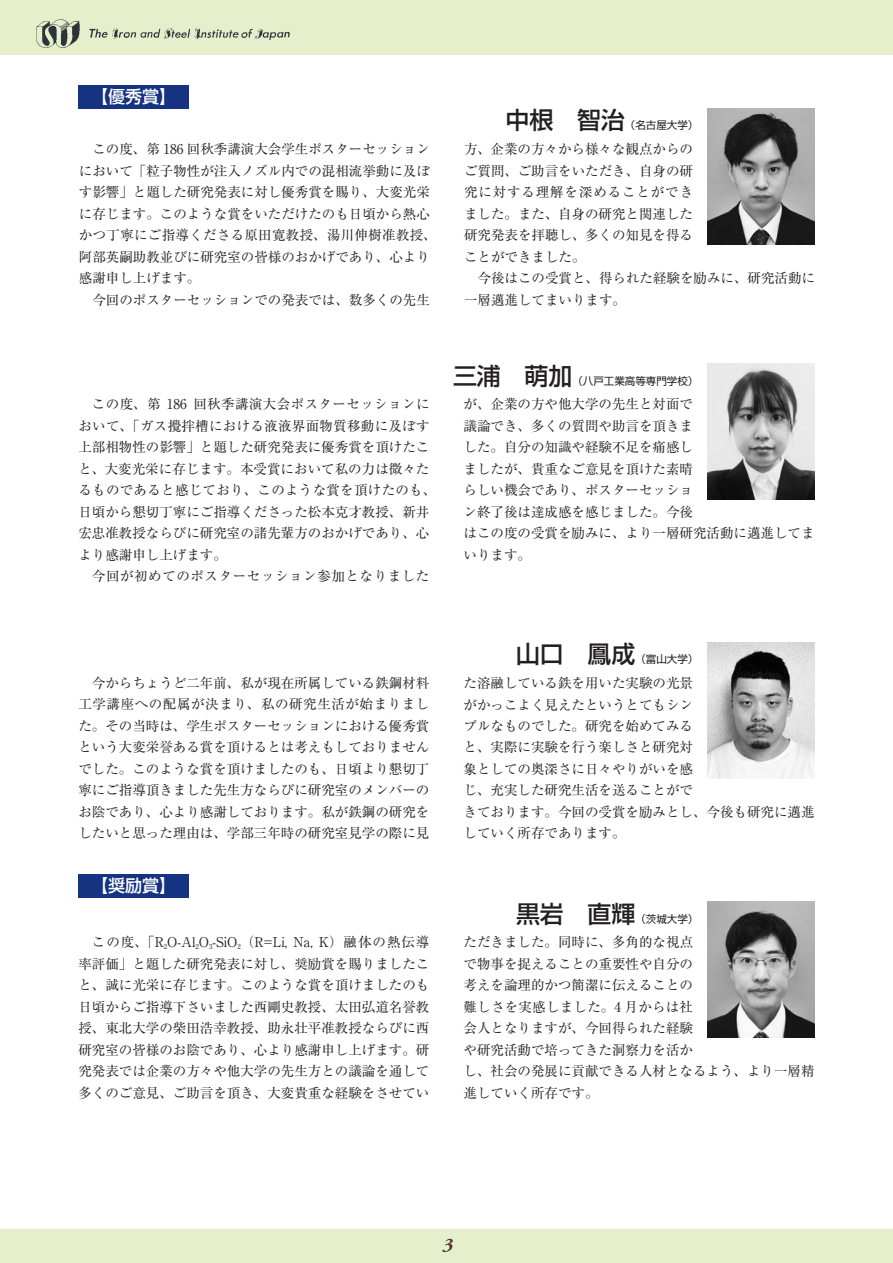
<style>
.page{position:relative;width:893px;height:1263px;background:#fff}
.page>*{position:absolute;margin:0;border:0;box-sizing:border-box;transform-origin:0 0}
.t1{font:500 23.85px "Shin Go Pr 6";color:#231f20}
.t2{font:italic 700 19.2px "Adobe Garamond Pro";color:#5e333a}
.t3{font:500 16.95px "Shin Go Pr 6";color:#fff}
.t4{font:13.5px/21.5px "Ryumin Pr 6";color:#231f20}
.t5{font:13.5px "Ryumin Pr 6";letter-spacing:.045em;color:#231f20}
.t6{font:10.5px "Shin Go Pr 6";color:#231f20}
</style>
<div class="page">
<div style="left:0;top:1229px;width:893px;height:34px;background:#e5efcb"></div>
<img style="left:707px;top:364px;width:107px;height:136px">
<img style="left:707px;top:642px;width:107px;height:136px">
<img style="left:707px;top:901px;width:107px;height:137px">
<div style="left:78px;top:85px;width:111px;height:23px;background:#163382"></div>
<div style="left:78px;top:874px;width:111px;height:23px;background:#163382"></div>
<div style="left:0;top:0;width:893px;height:55px;background:#e5efcb"></div>
<img style="left:36px;top:19px;width:254px;height:29px">
<img style="left:707px;top:108px;width:107px;height:136px">
<p class="t3" style="left:91px;top:83px;width:87px">【優秀賞】</p>
<p class="t4" style="left:79px;top:138px;width:359px;text-indent:14px">この度、第 186 回秋季講演大会学生ポスターセッションにおいて「粒子物性が注入ノズル内での混相流挙動に及ぼす影響」と題した研究発表に対し優秀賞を賜り、大変光栄に存じます。このような賞をいただけたのも日頃から熱心かつ丁寧にご指導くださる原田寛教授、湯川伸樹准教授、阿部英嗣助教並びに研究室の皆様のおかげであり、心より感謝申し上げます。</p>
<p class="t4" style="left:92px;top:288px;width:339px">今回のポスターセッションでの発表では、数多くの先生</p>
<p class="t4" style="left:78px;top:393px;width:359px;text-indent:14px">この度、第 186 回秋季講演大会ポスターセッションにおいて、「ガス攪拌槽における液液界面物質移動に及ぼす上部相物性の影響」と題した研究発表に優秀賞を頂けたこと、大変光栄に存じます。本受賞において私の力は微々たるものであると感じており、このような賞を頂けたのも、日頃から懇切丁寧にご指導くださった松本克才教授、新井宏忠准教授ならびに研究室の諸先輩方のおかげであり、心より感謝申し上げます。</p>
<p class="t5" style="left:92px;top:565px;width:339px">今回が初めてのポスターセッション参加となりました</p>
<h1 class="t1" style="left:506px;top:101px;width:121px">中根　智治</h1>
<p class="t6" style="left:625px;top:117px;width:75px">（名古屋大学）</p>
<p class="t4" style="left:464px;top:138px;width:231px;text-align:justify">方、企業の方々から様々な観点からのご質問、ご助言をいただき、自身の研究に対する理解を深めることができました。また、自身の研究と関連した研究発表を拝聴し、多くの知見を得ることができました。</p>
<p class="t4" style="left:464px;top:267px;width:352px;text-indent:14px">今後はこの受賞と、得られた経験を励みに、研究活動に一層邁進してまいります。</p>
<h1 class="t1" style="left:453px;top:356px;width:121px">三浦　萌加</h1>
<p class="t6" style="left:572px;top:372px;width:128px">（八戸工業高等専門学校）</p>
<p class="t4" style="left:463px;top:393px;width:352px">が、企業の方や他大学の先生と対面で<br>議論でき、多くの質問や助言を頂きま<br>した。自分の知識や経験不足を痛感し<br>ましたが、貴重なご意見を頂けた素晴<br>らしい機会であり、ポスターセッショ<br>ン終了後は達成感を感じました。今後<br>はこの度の受賞を励みに、より一層研究活動に邁進してまいります。</p>
<h1 class="t1" style="left:516px;top:635px;width:121px">山口　鳳成</h1>
<p class="t6" style="left:635px;top:651px;width:65px">（富山大学）</p>
<p class="t4" style="left:78px;top:671px;width:353px;text-align:justify;text-indent:14px">今からちょうど二年前、私が現在所属している鉄鋼材料工学講座への配属が決まり、私の研究生活が始まりました。その当時は、学生ポスターセッションにおける優秀賞という大変栄誉ある賞を頂けるとは考えもしておりませんでした。このような賞を頂けましたのも、日頃より懇切丁寧にご指導頂きました先生方ならびに研究室のメンバーのお陰であり、心より感謝しております。私が鉄鋼の研究をしたいと思った理由は、学部三年時の研究室見学の際に見</p>
<p class="t4" style="left:463px;top:671px;width:352px">た溶融している鉄を用いた実験の光景<br>がかっこよく見えたというとてもシン<br>プルなものでした。研究を始めてみる<br>と、実際に実験を行う楽しさと研究対<br>象としての奥深さに日々やりがいを感<br>じ、充実した研究生活を送ることがで<br>きております。今回の受賞を励みとし、今後も研究に邁進していく所存であります。</p>
<p class="t3" style="left:91px;top:872px;width:87px">【奨励賞】</p>
<h1 class="t1" style="left:516px;top:894px;width:121px">黒岩　直輝</h1>
<p class="t6" style="left:635px;top:910px;width:65px">（茨城大学）</p>
<p class="t4" style="left:78px;top:931px;width:352px;text-align:justify;text-indent:14px">この度、「R<sub>2</sub>O-Al<sub>2</sub>O<sub>3</sub>-SiO<sub>2</sub>（R=Li, Na, K）融体の熱伝導率評価」と題した研究発表に対し、奨励賞を賜りましたこと、誠に光栄に存じます。このような賞を頂けましたのも日頃からご指導下さいました西剛史教授、太田弘道名誉教授、東北大学の柴田浩幸教授、助永壮平准教授ならびに西研究室の皆様のお陰であり、心より感謝申し上げます。研究発表では企業の方々や他大学の先生方との議論を通して多くのご意見、ご助言を頂き、大変貴重な経験をさせてい</p>
<p class="t4" style="left:463px;top:931px;width:352px">ただきました。同時に、多角的な視点<br>で物事を捉えることの重要性や自分の<br>考えを論理的かつ簡潔に伝えることの<br>難しさを実感しました。4 月からは社<br>会人となりますが、今回得られた経験<br>や研究活動で培ってきた洞察力を活か<br>し、社会の発展に貢献できる人材となるよう、より一層精進していく所存です。</p>
<h2 class="t2" style="left:443px;top:1234px;width:11px">3</h2>
</div>
